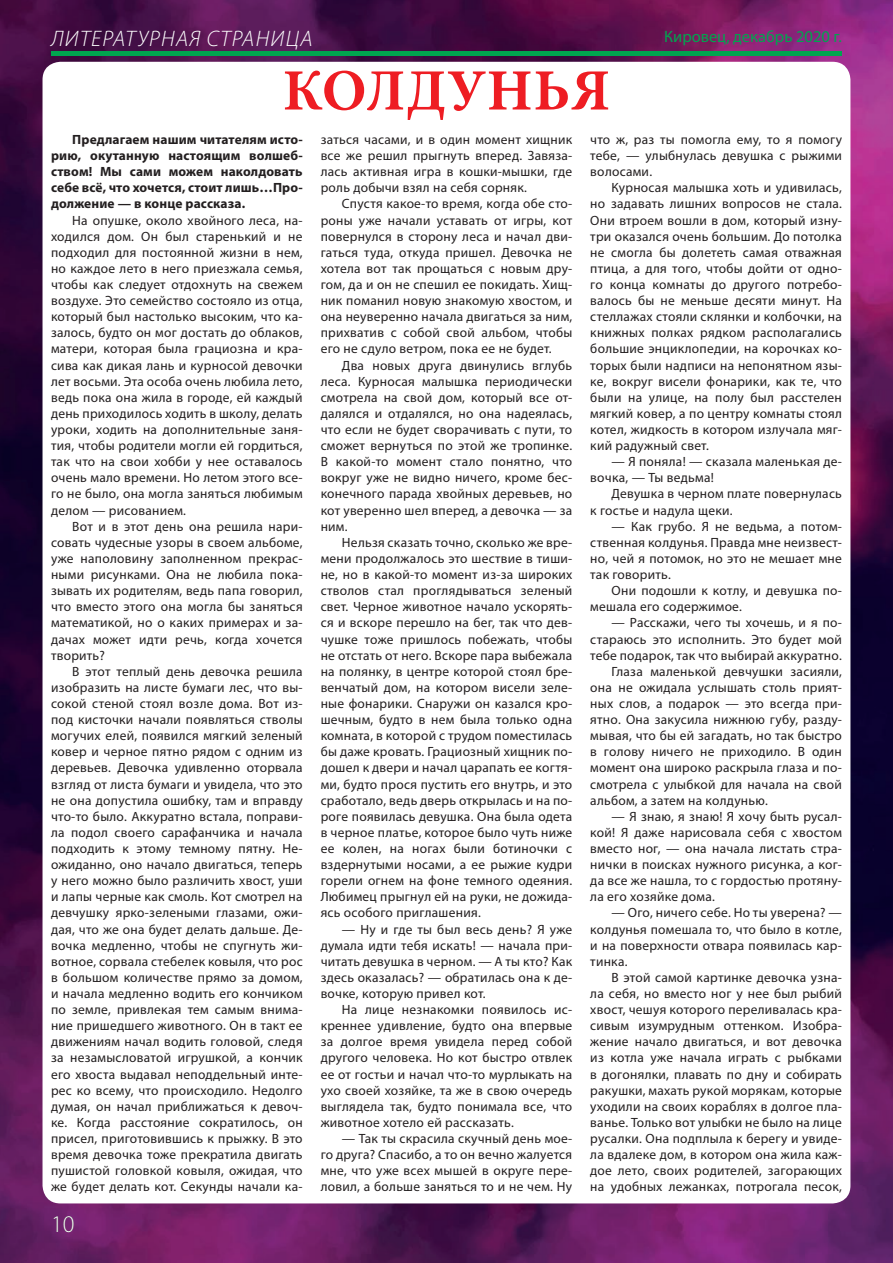
<style>
.page{position:relative;width:893px;height:1263px;background:#fff}
.page>*{position:absolute;margin:0;border:0;box-sizing:border-box;transform-origin:0 0}
.Загаловок_основной{font:700 58.5px "Minion Pro";letter-spacing:.015em;color:#ee1d23}
.t1{font:300 24px "Myriad Pro";color:#fff}
.t2{font:italic 300 22.5px "Myriad Pro";letter-spacing:.06em;color:#fff}
.t3{font:16.5px "Myriad Pro";color:#00a54f}
.ОСНОВНОЙ_ТЕКСТ{font:13.35px/16px "Myriad Pro";letter-spacing:.02em;color:#231f20;text-align:justify}
.ОСНОВНОЙ_ТЕКСТ-2{font:700 13.35px/16px "Myriad Pro";letter-spacing:.01em;color:#231f20;text-align:justify}
</style>
<div class="page">
<img style="left:0;top:0;width:893px;height:1263px">
<hr style="left:51px;top:51px;width:791px;height:4px;background:#00a54f">
<div style="left:43px;top:62px;width:807px;height:1141px;background:#fff;border-radius:18px"></div>
<p class="t2" style="left:51px;top:25px;width:263px">ЛИТЕРАТУРНАЯ СТРАНИЦА</p>
<p class="Загаловок_основной" style="left:283px;top:50px;width:329px">КОЛДУНЬЯ</p>
<p class="ОСНОВНОЙ_ТЕКСТ-2" style="left:51px;top:131px;width:253px;text-indent:21px">Предлагаем нашим читателям исто&shy;рию, окутанную настоящим волшеб&shy;ством! Мы сами можем наколдовать себе всё, что хочется, стоит лишь…Про&shy;должение — в конце рассказа.</p>
<p class="ОСНОВНОЙ_ТЕКСТ" style="left:51px;top:212px;width:253px;text-indent:21px">На опушке, около хвойного леса, на&shy;ходился дом. Он был старенький и не подходил для постоянной жизни в нем, но каждое лето в него приезжала семья, чтобы как следует отдохнуть на свежем воздухе. Это семейство состояло из отца, который был настолько высоким, что ка&shy;залось, будто он мог достать до облаков, матери, которая была грациозна и кра&shy;сива как дикая лань и курносой девочки лет восьми. Эта особа очень любила лето, ведь пока она жила в городе, ей каждый день приходилось ходить в школу, делать уроки, ходить на дополнительные заня&shy;тия, чтобы родители могли ей гордиться, так что на свои хобби у нее оставалось очень мало времени. Но летом этого все&shy;го не было, она могла заняться любимым делом — рисованием.</p>
<p class="ОСНОВНОЙ_ТЕКСТ" style="left:51px;top:518px;width:253px;text-indent:21px">Вот и в этот день она решила нари&shy;совать чудесные узоры в своем альбоме, уже наполовину заполненном прекрас&shy;ными рисунками. Она не любила пока&shy;зывать их родителям, ведь папа говорил, что вместо этого она могла бы заняться математикой, но о каких примерах и за&shy;дачах может идти речь, когда хочется творить?</p>
<p class="ОСНОВНОЙ_ТЕКСТ" style="left:51px;top:663px;width:253px;text-indent:21px">В этот теплый день девочка решила изобразить на листе бумаги лес, что вы&shy;сокой стеной стоял возле дома. Вот из&shy;под кисточки начали появляться стволы могучих елей, появился мягкий зеленый ковер и черное пятно рядом с одним из деревьев. Девочка удивленно оторвала взгляд от листа бумаги и увидела, что это не она допустила ошибку, там и вправду что-то было. Аккуратно встала, поправи&shy;ла подол своего сарафанчика и начала подходить к этому темному пятну. Не&shy;ожиданно, оно начало двигаться, теперь у него можно было различить хвост, уши и лапы черные как смоль. Кот смотрел на девчушку ярко-зелеными глазами, ожи&shy;дая, что же она будет делать дальше. Де&shy;вочка медленно, чтобы не спугнуть жи&shy;вотное, сорвала стебелек ковыля, что рос в большом количестве прямо за домом, и начала медленно водить его кончиком по земле, привлекая тем самым внима&shy;ние пришедшего животного. Он в такт ее движениям начал водить головой, следя за незамысловатой игрушкой, а кончик его хвоста выдавал неподдельный инте&shy;рес ко всему, что происходило. Недолго думая, он начал приближаться к девоч&shy;ке. Когда расстояние сократилось, он присел, приготовившись к прыжку. В это время девочка тоже прекратила двигать пушистой головкой ковыля, ожидая, что же будет делать кот. Секунды начали ка-</p>
<p class="t3" style="left:664px;top:27px;width:179px">Кировец, декабрь 2020 г.</p>
<p class="ОСНОВНОЙ_ТЕКСТ" style="left:321px;top:131px;width:253px">заться часами, и в один момент хищник все же решил прыгнуть вперед. Завяза&shy;лась активная игра в кошки-мышки, где роль добычи взял на себя сорняк.</p>
<p class="ОСНОВНОЙ_ТЕКСТ" style="left:321px;top:196px;width:253px;text-indent:21px">Спустя какое-то время, когда обе сто&shy;роны уже начали уставать от игры, кот повернулся в сторону леса и начал дви&shy;гаться туда, откуда пришел. Девочка не хотела вот так прощаться с новым дру&shy;гом, да и он не спешил ее покидать. Хищ&shy;ник поманил новую знакомую хвостом, и она неуверенно начала двигаться за ним, прихватив с собой свой альбом, чтобы его не сдуло ветром, пока ее не будет.</p>
<p class="ОСНОВНОЙ_ТЕКСТ" style="left:321px;top:357px;width:253px;text-indent:21px">Два новых друга двинулись вглубь леса. Курносая малышка периодически смотрела на свой дом, который все от&shy;далялся и отдалялся, но она надеялась, что если не будет сворачивать с пути, то сможет вернуться по этой же тропинке.<br>В какой-то момент стало понятно, что вокруг уже не видно ничего, кроме бес&shy;конечного парада хвойных деревьев, но кот уверенно шел вперед, а девочка — за ним.</p>
<p class="ОСНОВНОЙ_ТЕКСТ" style="left:321px;top:534px;width:253px;text-indent:21px">Нельзя сказать точно, сколько же вре&shy;мени продолжалось это шествие в тиши&shy;не, но в какой-то момент из-за широких стволов стал проглядываться зеленый свет. Черное животное начало ускорять&shy;ся и вскоре перешло на бег, так что дев&shy;чушке тоже пришлось побежать, чтобы не отстать от него. Вскоре пара выбежала на полянку, в центре которой стоял бре&shy;венчатый дом, на котором висели зеле&shy;ные фонарики. Снаружи он казался кро&shy;шечным, будто в нем была только одна комната, в которой с трудом поместилась бы даже кровать. Грациозный хищник по&shy;дошел к двери и начал царапать ее когтя&shy;ми, будто прося пустить его внутрь, и это сработало, ведь дверь открылась и на по&shy;роге появилась девушка. Она была одета в черное платье, которое было чуть ниже ее колен, на ногах были ботиночки с вздернутыми носами, а ее рыжие кудри горели огнем на фоне темного одеяния.<br>Любимец прыгнул ей на руки, не дожида&shy;ясь особого приглашения.</p>
<p class="ОСНОВНОЙ_ТЕКСТ" style="left:321px;top:921px;width:253px;text-indent:21px">— Ну и где ты был весь день? Я уже думала идти тебя искать! — начала при&shy;читать девушка в черном. — А ты кто? Как здесь оказалась? — обратилась она к де&shy;вочке, которую привел кот.</p>
<p class="ОСНОВНОЙ_ТЕКСТ" style="left:321px;top:1001px;width:253px;text-indent:21px">На лице незнакомки появилось ис&shy;креннее удивление, будто она впервые за долгое время увидела перед собой другого человека. Но кот быстро отвлек ее от гостьи и начал что-то мурлыкать на ухо своей хозяйке, та же в свою очередь выглядела так, будто понимала все, что животное хотело ей рассказать.</p>
<p class="ОСНОВНОЙ_ТЕКСТ" style="left:321px;top:1130px;width:253px;text-indent:21px">— Так ты скрасила скучный день мое&shy;го друга? Спасибо, а то он вечно жалуется мне, что уже всех мышей в округе пере&shy;ловил, а больше заняться то и не чем. Ну</p>
<p class="ОСНОВНОЙ_ТЕКСТ" style="left:590px;top:131px;width:253px">что ж, раз ты помогла ему, то я помогу тебе, — улыбнулась девушка с рыжими волосами.</p>
<p class="ОСНОВНОЙ_ТЕКСТ" style="left:590px;top:180px;width:253px;text-indent:21px">Курносая малышка хоть и удивилась, но задавать лишних вопросов не стала.<br>Они втроем вошли в дом, который изну&shy;три оказался очень большим. До потолка не смогла бы долететь самая отважная птица, а для того, чтобы дойти от одно&shy;го конца комнаты до другого потребо&shy;валось бы не меньше десяти минут. На стеллажах стояли склянки и колбочки, на книжных полках рядком располагались большие энциклопедии, на корочках ко&shy;торых были надписи на непонятном язы&shy;ке, вокруг висели фонарики, как те, что были на улице, на полу был расстелен мягкий ковер, а по центру комнаты стоял котел, жидкость в котором излучала мяг&shy;кий радужный свет.</p>
<p class="ОСНОВНОЙ_ТЕКСТ" style="left:590px;top:453px;width:253px;text-indent:21px">— Я поняла! — сказала маленькая де&shy;вочка, — Ты ведьма!</p>
<p class="ОСНОВНОЙ_ТЕКСТ" style="left:590px;top:486px;width:253px;text-indent:21px">Девушка в черном плате повернулась к гостье и надула щеки.</p>
<p class="ОСНОВНОЙ_ТЕКСТ" style="left:590px;top:518px;width:253px;text-indent:21px">— Как грубо. Я не ведьма, а потом&shy;ственная колдунья. Правда мне неизвест&shy;но, чей я потомок, но это не мешает мне так говорить.</p>
<p class="ОСНОВНОЙ_ТЕКСТ" style="left:590px;top:582px;width:253px;text-indent:21px">Они подошли к котлу, и девушка по&shy;мешала его содержимое.</p>
<p class="ОСНОВНОЙ_ТЕКСТ" style="left:590px;top:615px;width:253px;text-indent:21px">— Расскажи, чего ты хочешь, и я по&shy;стараюсь это исполнить. Это будет мой тебе подарок, так что выбирай аккуратно.</p>
<p class="ОСНОВНОЙ_ТЕКСТ" style="left:590px;top:663px;width:253px;text-indent:21px">Глаза маленькой девчушки засияли, она не ожидала услышать столь прият&shy;ных слов, а подарок — это всегда при&shy;ятно. Она закусила нижнюю губу, разду&shy;мывая, что бы ей загадать, но так быстро в голову ничего не приходило. В один момент она широко раскрыла глаза и по&shy;смотрела с улыбкой для начала на свой альбом, а затем на колдунью.</p>
<p class="ОСНОВНОЙ_ТЕКСТ" style="left:590px;top:808px;width:253px;text-indent:21px">— Я знаю, я знаю! Я хочу быть русал&shy;кой! Я даже нарисовала себя с хвостом вместо ног, — она начала листать стра&shy;нички в поисках нужного рисунка, а ког&shy;да все же нашла, то с гордостью протяну&shy;ла его хозяйке дома.</p>
<p class="ОСНОВНОЙ_ТЕКСТ" style="left:590px;top:905px;width:253px;text-indent:21px">— Ого, ничего себе. Но ты уверена? — колдунья помешала то, что было в котле, и на поверхности отвара появилась кар&shy;тинка.</p>
<p class="ОСНОВНОЙ_ТЕКСТ" style="left:590px;top:969px;width:253px;text-indent:21px">В этой самой картинке девочка узна&shy;ла себя, но вместо ног у нее был рыбий хвост, чешуя которого переливалась кра&shy;сивым изумрудным оттенком. Изобра&shy;жение начало двигаться, и вот девочка из котла уже начала играть с рыбками в догонялки, плавать по дну и собирать ракушки, махать рукой морякам, которые уходили на своих кораблях в долгое пла&shy;ванье. Только вот улыбки не было на лице русалки. Она подплыла к берегу и увиде&shy;ла вдалеке дом, в котором она жила каж&shy;дое лето, своих родителей, загорающих на удобных лежанках, потрогала песок,</p>
<p class="t1" style="left:51px;top:1209px;width:25px">10</p>
</div>
